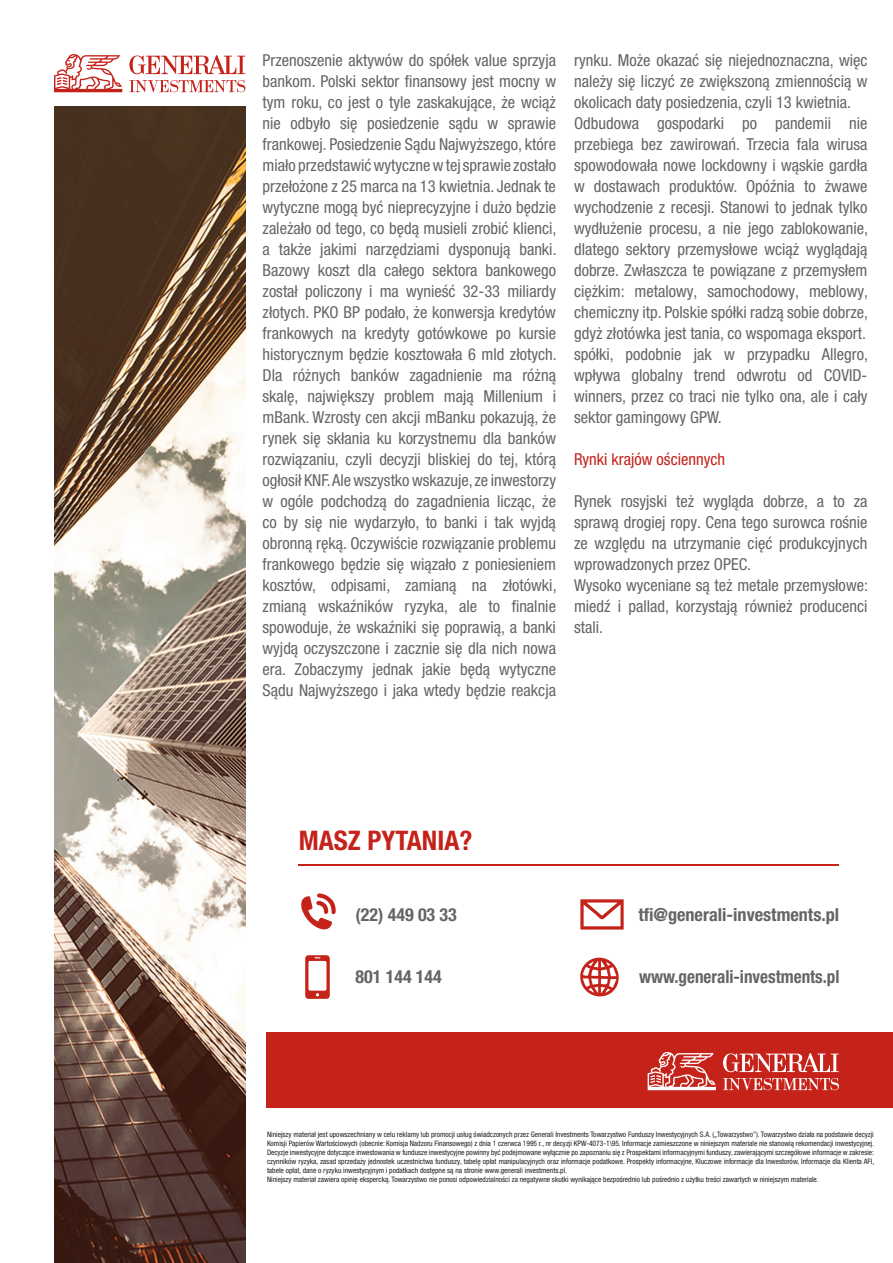
<style>
.page{position:relative;width:893px;height:1263px;background:#fff}
.page>*{position:absolute;margin:0;border:0;box-sizing:border-box;transform-origin:0 0}
.t1{font:700 condensed 27px "Helvetica Neue LT Pro";color:#c5221a}
.t2{font:700 condensed 18px "Helvetica Neue LT Pro";color:#656568}
.t3{font:700 condensed 18px "Helvetica Neue LT Pro";color:#656568;scale:.95 1}
.t4{font:condensed 16.5px/21px "Helvetica Neue LT Pro";color:#656568;text-align:justify}
.t5{font:condensed 16.5px "Helvetica Neue LT Pro";color:#c5221a}
.t6{font:condensed 7.5px/9px "Helvetica Neue LT Pro";color:#231f20;text-align:justify}
</style>
<div class="page">
<svg style="left:54px;top:54px;width:68px;height:38px"></svg>
<svg style="left:129px;top:80px;width:116px;height:12px"></svg>
<svg style="left:129px;top:55px;width:116px;height:19px"></svg>
<img style="left:54px;top:106px;width:192px;height:1157px">
<div style="left:266px;top:1032px;width:627px;height:75px;background:#c5221a"></div>
<svg style="left:648px;top:1052px;width:68px;height:38px"></svg>
<svg style="left:723px;top:1078px;width:116px;height:12px"></svg>
<svg style="left:723px;top:1053px;width:116px;height:19px"></svg>
<svg style="left:301px;top:893px;width:35px;height:37px"></svg>
<svg style="left:305px;top:955px;width:25px;height:44px"></svg>
<svg style="left:580px;top:899px;width:44px;height:30px"></svg>
<svg style="left:580px;top:957px;width:39px;height:40px"></svg>
<hr style="left:299px;top:864px;width:540px;height:1px;background:#c5221a">
<p class="t4" style="left:263px;top:49px;width:296px">Przenoszenie aktywów do spółek value sprzyja bankom. Polski sektor finansowy jest mocny w tym roku, co jest o tyle zaskakujące, że wciąż nie odbyło się posiedzenie sądu w sprawie frankowej. Posiedzenie Sądu Najwyższego, które miało przedstawić wytyczne w tej sprawie zostało przełożone z 25 marca na 13 kwietnia. Jednak te wytyczne mogą być nieprecyzyjne i dużo będzie zależało od tego, co będą musieli zrobić klienci, a także jakimi narzędziami dysponują banki.<br>Bazowy koszt dla całego sektora bankowego został policzony i ma wynieść 32-33 miliardy złotych. PKO BP podało, że konwersja kredytów frankowych na kredyty gotówkowe po kursie historycznym będzie kosztowała 6 mld złotych.<br>Dla różnych banków zagadnienie ma różną skalę, największy problem mają Millenium i mBank. Wzrosty cen akcji mBanku pokazują, że rynek się skłania ku korzystnemu dla banków rozwiązaniu, czyli decyzji bliskiej do tej, którą ogłosił KNF. Ale wszystko wskazuje, ze inwestorzy w ogóle podchodzą do zagadnienia licząc, że co by się nie wydarzyło, to banki i tak wyjdą obronną ręką. Oczywiście rozwiązanie problemu frankowego będzie się wiązało z poniesieniem kosztów, odpisami, zamianą na złotówki, zmianą wskaźników ryzyka, ale to finalnie spowoduje, że wskaźniki się poprawią, a banki wyjdą oczyszczone i zacznie się dla nich nowa era. Zobaczymy jednak jakie będą wytyczne Sądu Najwyższego i jaka wtedy będzie reakcja</p>
<p class="t4" style="left:574px;top:49px;width:295px">rynku. Może okazać się niejednoznaczna, więc należy się liczyć ze zwiększoną zmiennością w okolicach daty posiedzenia, czyli 13 kwietnia.</p>
<p class="t4" style="left:574px;top:112px;width:296px">Odbudowa gospodarki po pandemii nie przebiega bez zawirowań. Trzecia fala wirusa spowodowała nowe lockdowny i wąskie gardła w dostawach produktów. Opóźnia to żwawe wychodzenie z recesji. Stanowi to jednak tylko wydłużenie procesu, a nie jego zablokowanie, dlatego sektory przemysłowe wciąż wyglądają dobrze. Zwłaszcza te powiązane z przemysłem ciężkim: metalowy, samochodowy, meblowy, chemiczny itp. Polskie spółki radzą sobie dobrze, gdyż złotówka jest tania, co wspomaga eksport.</p>
<p class="t4" style="left:574px;top:343px;width:296px">spółki, podobnie jak w przypadku Allegro, wpływa globalny trend odwrotu od COVID&shy;winners, przez co traci nie tylko ona, ale i cały sektor gamingowy GPW.</p>
<p class="t5" style="left:574px;top:449px;width:153px">Rynki krajów ościennych</p>
<p class="t4" style="left:574px;top:490px;width:295px">Rynek rosyjski też wygląda dobrze, a to za sprawą drogiej ropy. Cena tego surowca rośnie ze względu na utrzymanie cięć produkcyjnych wprowadzonych przez OPEC.</p>
<p class="t4" style="left:574px;top:574px;width:296px">Wysoko wyceniane są też metale przemysłowe: miedź i pallad, korzystają również producenci stali.</p>
<p class="t1" style="left:299px;top:824px;width:175px">MASZ PYTANIA?</p>
<p class="t2" style="left:355px;top:904px;width:103px">(22) 449 03 33</p>
<p class="t2" style="left:355px;top:966px;width:88px">801 144 144</p>
<p class="t2" style="left:638px;top:904px;width:202px">tfi@generali-investments.pl</p>
<p class="t3" style="left:639px;top:966px;width:213px">www.generali-investments.pl</p>
<p class="t6" style="left:267px;top:1130px;width:609px">Niniejszy materiał jest upowszechniany w celu reklamy lub promocji usług świadczonych przez Generali Investments Towarzystwo Funduszy Inwestycyjnych S.A. („Towarzystwo”). Towarzystwo działa na podstawie decyzji Komisji Papierów Wartościowych (obecnie: Komisja Nadzoru Finansowego) z dnia 1 czerwca 1995 r., nr decyzji KPW-4073-1\95. Informacje zamieszczone w niniejszym materiale nie stanowią rekomendacji inwestycyjnej.<br>Decyzje inwestycyjne dotyczące inwestowania w fundusze inwestycyjne powinny być podejmowane wyłącznie po zapoznaniu się z Prospektami informacyjnymi funduszy, zawierającymi szczegółowe informacje w zakresie: czynników ryzyka, zasad sprzedaży jednostek uczestnictwa funduszy, tabelę opłat manipulacyjnych oraz informacje podatkowe. Prospekty informacyjne, Kluczowe informacje dla Inwestorów, Informacje dla Klienta AFI, tabele opłat, dane o ryzyku inwestycyjnym i podatkach dostępne są na stronie www.generali investments.pl.</p>
<p class="t6" style="left:267px;top:1175px;width:553px">Niniejszy materiał zawiera opinię ekspercką. Towarzystwo nie ponosi odpowiedzialności za negatywne skutki wynikające bezpośrednio lub pośrednio z użytku treści zawartych w niniejszym materiale.</p>
</div>
